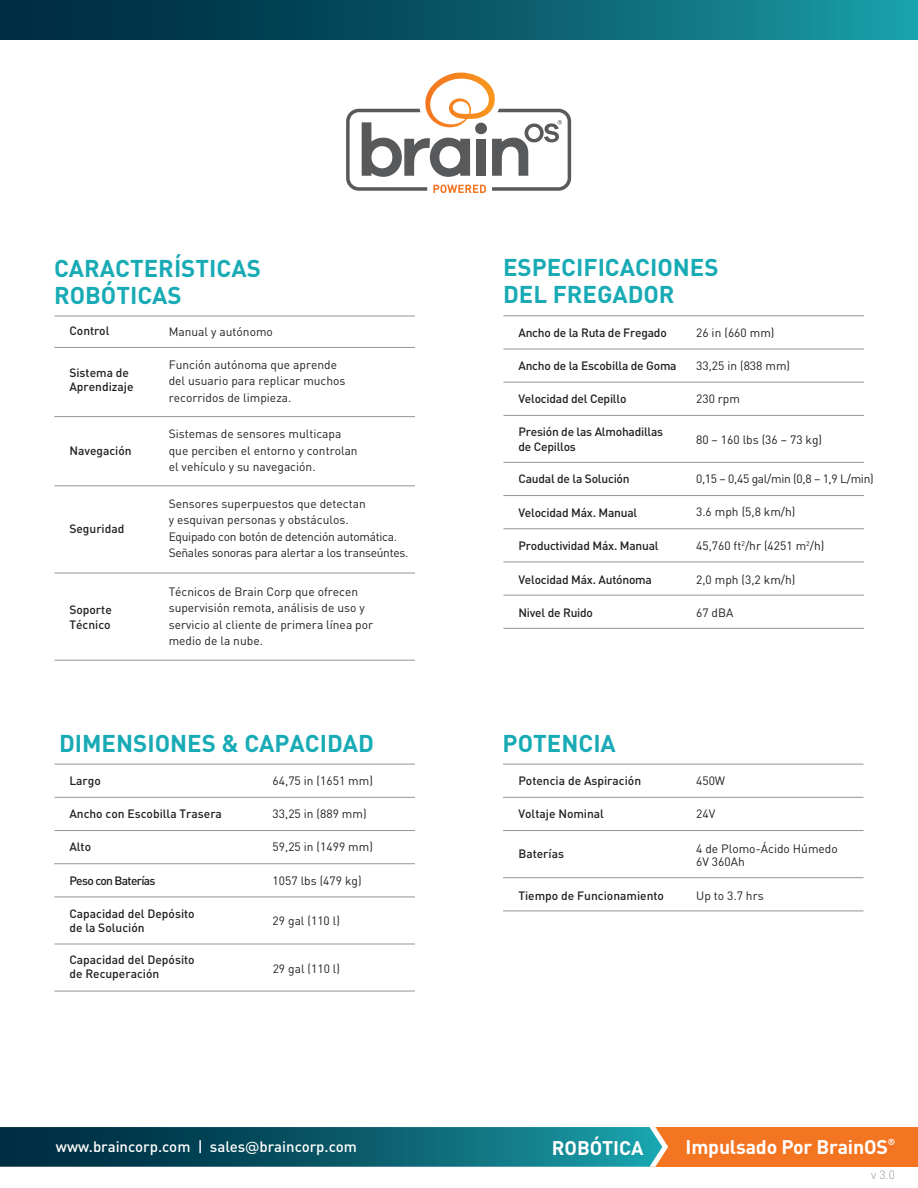
<style>
.page{position:relative;width:918px;height:1188px;background:#fff}
.page>*{position:absolute;margin:0;border:0;box-sizing:border-box;transform-origin:0 0}
.t1{font:700 24px/27px "DIN Pro";color:#19abb5}
.t2{font:700 19.5px "DIN Pro";letter-spacing:-.01em;color:#fff}
.t3{font:500 15px "DIN Pro";color:#fff}
.t4{font:12px/16.5px "DIN Pro";color:#231f20}
.t5{font:500 12px/14.4px "DIN Pro";color:#231f20}
.t6{font:500 12px/14.4px "DIN Pro";letter-spacing:-.02em;color:#231f20}
.t7{font:12px/16.5px "DIN Pro";letter-spacing:-.025em;color:#231f20}
.t8{font:500 12px "DIN Pro";letter-spacing:-.055em;color:#231f20}
.t9{font:300 12px "DIN Pro";color:#939598}
.t10{font:700 8.7px "DIN Pro";color:#fff}
.s1{font-family:"Galano Grotesque"}
</style>
<div class="page">
<hr style="left:503px;top:349px;width:361px;height:1px;background:#939598">
<hr style="left:503px;top:382px;width:361px;height:1px;background:#939598">
<hr style="left:503px;top:316px;width:361px;height:1px;background:#939598">
<hr style="left:503px;top:415px;width:361px;height:1px;background:#939598">
<hr style="left:503px;top:462px;width:361px;height:1px;background:#939598">
<hr style="left:503px;top:495px;width:361px;height:1px;background:#939598">
<hr style="left:503px;top:528px;width:361px;height:1px;background:#939598">
<hr style="left:503px;top:562px;width:361px;height:1px;background:#939598">
<hr style="left:503px;top:595px;width:361px;height:1px;background:#939598">
<hr style="left:503px;top:628px;width:361px;height:1px;background:#939598">
<hr style="left:54px;top:347px;width:361px;height:1px;background:#939598">
<hr style="left:54px;top:416px;width:361px;height:1px;background:#939598">
<hr style="left:54px;top:486px;width:361px;height:1px;background:#939598">
<hr style="left:54px;top:573px;width:361px;height:1px;background:#939598">
<hr style="left:54px;top:660px;width:361px;height:1px;background:#939598">
<div style="left:0;top:0;width:918px;height:40px;background:linear-gradient(to right,#002034,#1997a2)"></div>
<hr style="left:54px;top:797px;width:361px;height:1px;background:#939598">
<hr style="left:54px;top:830px;width:361px;height:1px;background:#939598">
<hr style="left:54px;top:863px;width:361px;height:1px;background:#939598">
<hr style="left:54px;top:897px;width:361px;height:1px;background:#939598">
<hr style="left:54px;top:944px;width:361px;height:1px;background:#939598">
<hr style="left:54px;top:991px;width:361px;height:1px;background:#939598">
<hr style="left:54px;top:764px;width:361px;height:1px;background:#939598">
<hr style="left:503px;top:797px;width:361px;height:1px;background:#939598">
<hr style="left:503px;top:830px;width:361px;height:1px;background:#939598">
<hr style="left:503px;top:764px;width:361px;height:1px;background:#939598">
<hr style="left:503px;top:877px;width:361px;height:1px;background:#939598">
<hr style="left:503px;top:911px;width:361px;height:1px;background:#939598">
<svg style="left:346px;top:73px;width:225px;height:120px"></svg>
<div style="left:647px;top:1127px;width:271px;height:40px;background:#f47521"></div>
<svg style="left:0;top:1127px;width:668px;height:40px;background:#105f6d"></svg>
<hr style="left:54px;top:316px;width:361px;height:1px;background:#939598">
<h1 class="t1" style="left:54px;top:254px;width:208px">CARACTERÍSTICAS<br>ROBÓTICAS</h1>
<p class="t5" style="left:69px;top:323px;width:42px">Control</p>
<p class="t4" style="left:169px;top:323px;width:106px">Manual y autónomo</p>
<p class="t5" style="left:69px;top:365px;width:66px">Sistema de<br>Aprendizaje</p>
<p class="t4" style="left:169px;top:356px;width:178px">Función autónoma que aprende del usuario para replicar muchos recorridos de limpieza.</p>
<p class="t5" style="left:69px;top:443px;width:64px">Navegación</p>
<p class="t5" style="left:69px;top:521px;width:57px">Seguridad</p>
<p class="t5" style="left:69px;top:602px;width:44px">Soporte<br>Técnico</p>
<p class="t4" style="left:169px;top:425px;width:190px">Sistemas de sensores multicapa que perciben el entorno y controlan el vehículo y su navegación.</p>
<p class="t7" style="left:169px;top:495px;width:241px">Sensores superpuestos que detectan<br>y esquivan personas y obstáculos.<br>Equipado con botón de detención automática.<br>Señales sonoras para alertar a los transeúntes.</p>
<p class="t4" style="left:169px;top:583px;width:206px">Técnicos de Brain Corp que ofrecen supervisión remota, análisis de uso y servicio al cliente de primera línea por medio de la nube.</p>
<h1 class="t1" style="left:59px;top:729px;width:317px">DIMENSIONES &amp; CAPACIDAD</h1>
<p class="t5" style="left:69px;top:773px;width:33px">Largo</p>
<p class="t4" style="left:273px;top:772px;width:102px">64,75 in (1651 mm)</p>
<p class="t5" style="left:69px;top:806px;width:154px">Ancho con Escobilla Trasera</p>
<p class="t4" style="left:273px;top:805px;width:96px">33,25 in (889 mm)</p>
<p class="t5" style="left:69px;top:839px;width:23px">Alto</p>
<p class="t4" style="left:273px;top:838px;width:102px">59,25 in (1499 mm)</p>
<p class="t8" style="left:69px;top:872px;width:88px">Peso con Baterías</p>
<p class="t4" style="left:273px;top:872px;width:90px">1057 lbs (479 kg)</p>
<p class="t5" style="left:69px;top:906px;width:127px">Capacidad del Depósito de la Solución</p>
<p class="t4" style="left:273px;top:912px;width:69px">29 gal (110 l)</p>
<p class="t5" style="left:69px;top:952px;width:127px">Capacidad del Depósito de Recuperación</p>
<p class="t4" style="left:273px;top:960px;width:69px">29 gal (110 l)</p>
<h1 class="t1" style="left:503px;top:253px;width:217px">ESPECIFICACIONES<br>DEL FREGADOR</h1>
<p class="t4" style="left:696px;top:324px;width:80px">26 in (660 mm)</p>
<p class="t4" style="left:696px;top:357px;width:96px">33,25 in (838 mm)</p>
<p class="t4" style="left:696px;top:390px;width:45px">230 rpm</p>
<p class="t4" style="left:696px;top:431px;width:127px">80 – 160 lbs (36 – 73 kg)</p>
<p class="t6" style="left:518px;top:325px;width:150px">Ancho de la Ruta de Fregado</p>
<p class="t6" style="left:518px;top:358px;width:160px">Ancho de la Escobilla de Goma</p>
<p class="t6" style="left:518px;top:391px;width:110px">Velocidad del Cepillo</p>
<p class="t6" style="left:518px;top:424px;width:146px">Presión de las Almohadillas de Cepillos</p>
<p class="t6" style="left:518px;top:471px;width:113px">Caudal de la Solución</p>
<p class="t7" style="left:696px;top:470px;width:179px">0,15 – 0,45 gal/min (0,8 – 1,9 L/min)</p>
<p class="t6" style="left:518px;top:505px;width:120px">Velocidad Máx. Manual</p>
<p class="t4" style="left:696px;top:502px;width:101px">3.6 mph (5,8 km/h)</p>
<p class="t6" style="left:518px;top:538px;width:142px">Productividad Máx. Manual</p>
<p class="t4" style="left:696px;top:537px;width:130px">45,760 ft<sup>2</sup>/hr (4251 m<sup>2</sup>/h)</p>
<p class="t6" style="left:518px;top:572px;width:135px">Velocidad Máx. Autónoma</p>
<p class="t4" style="left:696px;top:571px;width:101px">2,0 mph (3,2 km/h)</p>
<p class="t6" style="left:518px;top:605px;width:76px">Nivel de Ruido</p>
<p class="t4" style="left:696px;top:604px;width:39px">67 dBA</p>
<h1 class="t1" style="left:503px;top:729px;width:115px">POTENCIA</h1>
<p class="t5" style="left:518px;top:773px;width:124px">Potencia de Aspiración</p>
<p class="t4" style="left:696px;top:772px;width:31px">450W</p>
<p class="t5" style="left:518px;top:806px;width:87px">Voltaje Nominal</p>
<p class="t4" style="left:696px;top:805px;width:21px">24V</p>
<p class="t5" style="left:518px;top:846px;width:47px">Baterías</p>
<p class="t4" style="left:696px;top:841px;width:143px;line-height:13.5px">4 de Plomo-Ácido Húmedo<br>6V 360Ah</p>
<p class="t5" style="left:518px;top:888px;width:147px">Tiempo de Funcionamiento</p>
<p class="t4" style="left:696px;top:887px;width:69px">Up to 3.7 hrs</p>
<p class="t3" style="left:56px;top:1136px;width:303px">www.braincorp.com | sales<span class="s1">@</span>braincorp.com</p>
<h2 class="t2" style="left:552px;top:1134px;width:93px">ROBÓTICA</h2>
<h2 class="t2" style="left:686px;top:1134px;width:204px">Impulsado Por BrainOS</h2>
<p class="t10" style="left:888px;top:1136px;width:9px">®</p>
<p class="t9" style="left:871px;top:1166px;width:25px">v 3.0</p>
</div>
